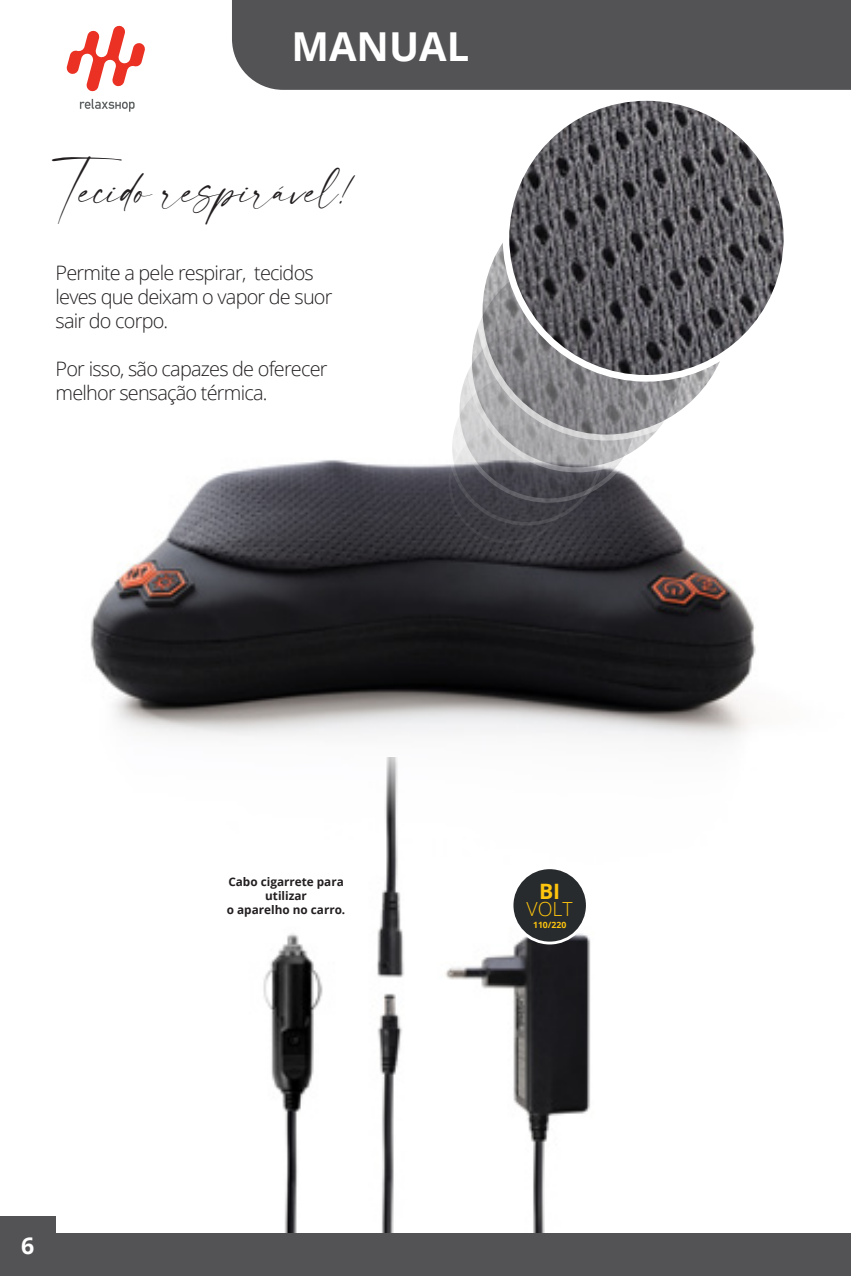
<style>
.page{position:relative;width:851px;height:1276px;background:#fff}
.page>*{position:absolute;margin:0;border:0;box-sizing:border-box;transform-origin:0 0}
.t1{font:40.8px "modernline Personal Use";letter-spacing:-.04em;color:#231f20}
.t2{font:700 39.9px "Open Sans";color:#fff}
.t3{font:700 23.1px "Open Sans";color:#fff}
.t4{font:700 21.3px "Open Sans";color:#fec40e}
.t5{font:300 19.8px/24px "Open Sans";letter-spacing:-.04em;color:#231f20}
.t6{font:300 19.5px "Open Sans";color:#fec40e}
.t7{font:700 11.7px/14.1px "Open Sans";color:#231f20;text-align:center}
.t8{font:700 8.7px "Open Sans";color:#fec40e}
</style>
<div class="page">
<img style="left:263px;top:864px;width:328px;height:369px">
<img style="left:90px;top:460px;width:666px;height:404px">
<img style="left:450px;top:424px;width:118px;height:118px;border-radius:59px">
<img style="left:450px;top:371px;width:152px;height:153px;border-radius:76px">
<img style="left:469px;top:254px;width:215px;height:216px;border-radius:108px">
<img style="left:479px;top:184px;width:254px;height:253px;border-radius:127px">
<img style="left:506px;top:97px;width:280px;height:281px;border-radius:140px">
<div style="left:502px;top:94px;width:288px;height:288px;border:7px solid #fff;border-radius:50%"></div>
<div style="left:512px;top:867px;width:75px;height:76px;background:#282b2d;border-radius:50%"></div>
<div style="left:510px;top:866px;width:78px;height:78px;border:3px solid #fff;border-radius:50%"></div>
<div style="left:0;top:1233px;width:850px;height:43px;background:#535355"></div>
<div style="left:0;top:1216px;width:56px;height:60px;background:#535355"></div>
<div style="left:232px;top:0;width:618px;height:90px;background:#535355"></div>
<svg style="left:66px;top:25px;width:79px;height:67px"></svg>
<svg style="left:80px;top:99px;width:55px;height:13px"></svg>
<p class="t2" style="left:291px;top:18px;width:179px">MANUAL</p>
<p class="t1" style="left:56px;top:168px;width:303px">Tecido respirável!</p>
<p class="t5" style="left:56px;top:261px;width:278px">Permite a pele respirar, tecidos leves que deixam o vapor de suor sair do corpo.</p>
<p class="t5" style="left:56px;top:356px;width:273px">Por isso, são capazes de oferecer melhor sensação térmica.</p>
<p class="t3" style="left:21px;top:1228px;width:15px">6</p>
<p class="t7" style="left:227px;top:874px;width:120px">Cabo cigarrete para utilizar<br>o aparelho no carro.</p>
<p class="t4" style="left:539px;top:876px;width:23px">BI</p>
<p class="t6" style="left:526px;top:895px;width:48px">VOLT</p>
<p class="t8" style="left:533px;top:919px;width:35px">110/220</p>
</div>
